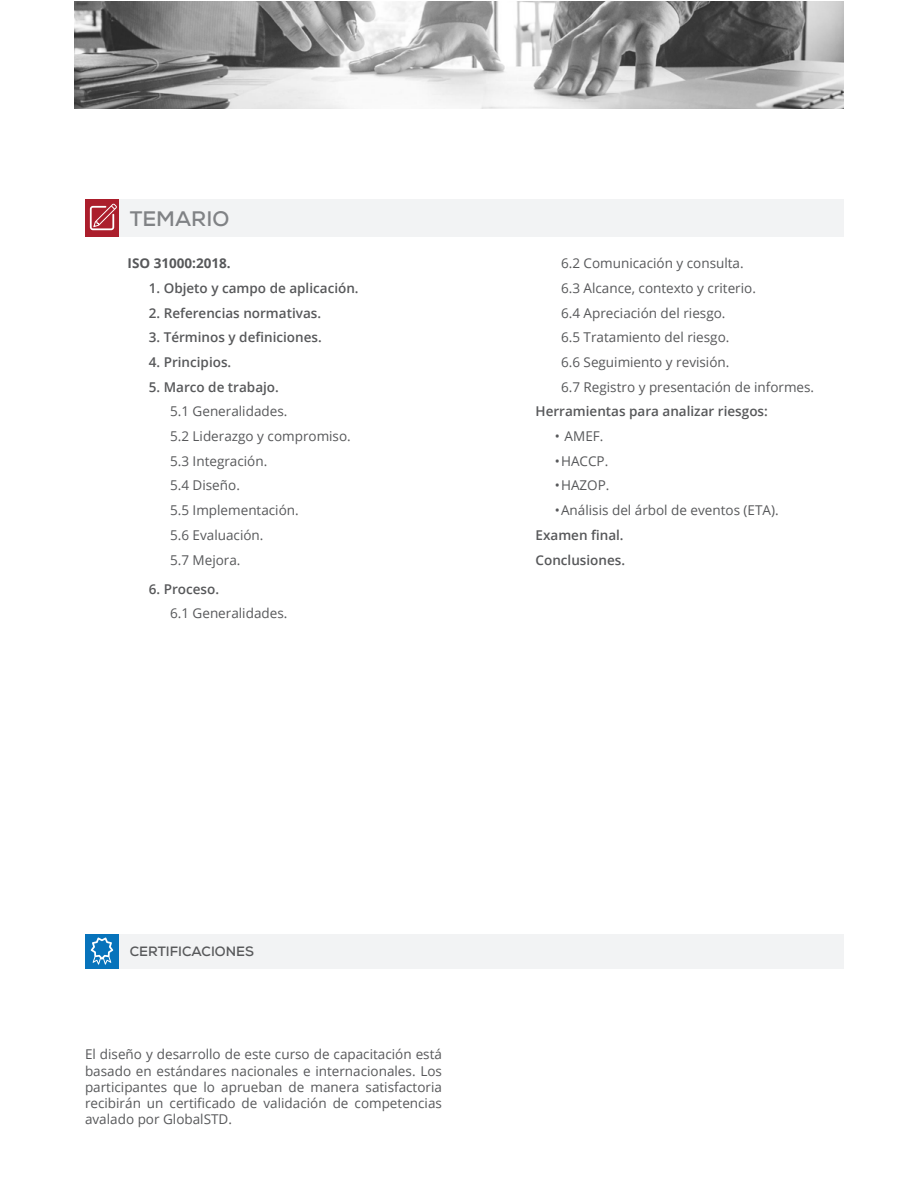
<style>
.page{position:relative;width:918px;height:1188px;background:#fff}
.page>*{position:absolute;margin:0;border:0;box-sizing:border-box;transform-origin:0 0}
.t1{font:700 21px "Nexa";color:#808285}
.Textos{font:13.5px/16.2px "Open Sans";color:#57585a;text-align:justify}
.Textos-2{font:600 13.5px "Open Sans";color:#57585a}
.t2{font:700 13.5px "Nexa";color:#57585a}
.Textos-3{font:700 13.5px "Open Sans";color:#57585a}
</style>
<div class="page">
<div style="left:85px;top:200px;width:34px;height:37px;background:#ab1e2c"></div>
<div style="left:119px;top:200px;width:725px;height:37px;background:#f2f3f4"></div>
<svg style="left:90px;top:204px;width:27px;height:26px"></svg>
<img style="left:74px;top:2px;width:770px;height:106px">
<div style="left:85px;top:934px;width:34px;height:34px;background:#0773bb"></div>
<div style="left:119px;top:934px;width:725px;height:34px;background:#f2f3f4"></div>
<svg style="left:91px;top:938px;width:22px;height:27px"></svg>
<p class="t1" style="left:130px;top:205px;width:101px">TEMARIO</p>
<p class="Textos-3" style="left:128px;top:254px;width:105px">ISO 31000:2018.</p>
<p class="Textos-2" style="left:149px;top:279px;width:211px">1. Objeto y campo de aplicación.</p>
<p class="Textos-2" style="left:149px;top:303px;width:174px">2. Referencias normativas.</p>
<p class="Textos-2" style="left:149px;top:328px;width:175px">3. Términos y definiciones.</p>
<p class="Textos-2" style="left:149px;top:353px;width:84px">4. Principios.</p>
<p class="Textos-2" style="left:149px;top:378px;width:132px">5. Marco de trabajo.</p>
<p class="Textos" style="left:170px;top:403px;width:119px">5.1 Generalidades.</p>
<p class="Textos" style="left:170px;top:428px;width:182px">5.2 Liderazgo y compromiso.</p>
<p class="Textos" style="left:170px;top:452px;width:99px">5.3 Integración.</p>
<p class="Textos" style="left:170px;top:477px;width:71px">5.4 Diseño.</p>
<p class="Textos" style="left:170px;top:502px;width:130px">5.5 Implementación.</p>
<p class="Textos" style="left:170px;top:527px;width:95px">5.6 Evaluación.</p>
<p class="Textos" style="left:170px;top:551px;width:72px">5.7 Mejora.</p>
<p class="Textos-2" style="left:149px;top:579px;width:72px">6. Proceso.</p>
<p class="Textos" style="left:170px;top:605px;width:119px">6.1 Generalidades.</p>
<p class="Textos" style="left:561px;top:255px;width:184px">6.2 Comunicación y consulta.</p>
<p class="Textos" style="left:561px;top:280px;width:196px">6.3 Alcance, contexto y criterio.</p>
<p class="Textos" style="left:561px;top:304px;width:166px">6.4 Apreciación del riesgo.</p>
<p class="Textos" style="left:561px;top:329px;width:170px">6.5 Tratamiento del riesgo.</p>
<p class="Textos" style="left:561px;top:354px;width:170px">6.6 Seguimiento y revisión.</p>
<p class="Textos" style="left:561px;top:378px;width:255px">6.7 Registro y presentación de informes.</p>
<p class="Textos-2" style="left:536px;top:402px;width:234px">Herramientas para analizar riesgos:</p>
<p class="Textos" style="left:555px;top:428px;width:50px">• AMEF.</p>
<p class="Textos" style="left:555px;top:452px;width:55px">• HACCP.</p>
<p class="Textos" style="left:555px;top:477px;width:56px">• HAZOP.</p>
<p class="Textos" style="left:555px;top:502px;width:226px">• Análisis del árbol de eventos (ETA).</p>
<p class="Textos-2" style="left:536px;top:526px;width:90px">Examen final.</p>
<p class="Textos-2" style="left:536px;top:550px;width:91px">Conclusiones.</p>
<p class="t2" style="left:130px;top:943px;width:126px">CERTIFICACIONES</p>
<p class="Textos" style="left:85px;top:1046px;width:358px">El diseño y desarrollo de este curso de capacitación está basado en estándares nacionales e internacionales. Los participantes que lo aprueban de manera satisfactoria recibirán un certificado de validación de competencias avalado por GlobalSTD.</p>
</div>
